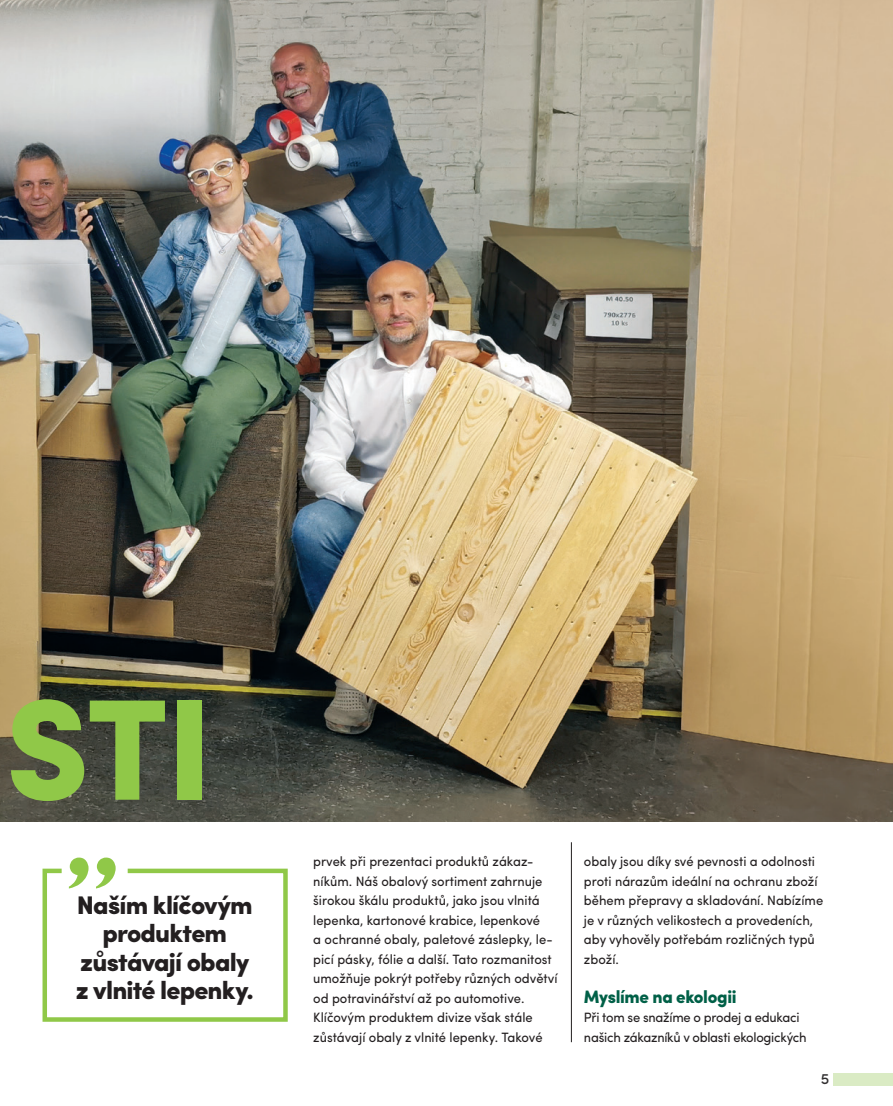
<style>
.page{position:relative;width:893px;height:1106px;background:#fff}
.page>*{position:absolute;margin:0;border:0;box-sizing:border-box;transform-origin:0 0}
.t1{font:900 143.85px "Sofia Pro";color:#90c848}
.Chleba_Kampos{font:900 25.5px/28.5px "Sofia Pro";letter-spacing:-.03em;color:#231f20;text-align:center}
.Chleba_Kampos-2{font:900 18px "Sofia Pro";letter-spacing:-.02em;color:#006047;scale:.96 1}
.t2{font:500 15px "Sofia Pro";color:#312f30}
.Chleba_Kampos-3{font:13.5px/19.5px "Sofia Pro";color:#231f20;scale:.96 1}
.Chleba_Kampos-4{font:13.5px/19.5px "Sofia Pro";letter-spacing:-.02em;color:#231f20;scale:.96 1}
</style>
<div class="page">
<hr style="left:571px;top:842px;width:1px;height:200px;background:#231f20">
<img style="left:0;top:0;width:893px;height:821px">
<svg style="left:42px;top:857px;width:246px;height:165px"></svg>
<div style="left:833px;top:1073px;width:60px;height:12px;background:#daebc4"></div>
<h1 class="t1" style="left:5px;top:636px;width:208px">STI</h1>
<p class="Chleba_Kampos" style="left:76px;top:889px;width:180px">Naším klíčovým produktem zůstávají obaly z vlnité lepenky.</p>
<p class="Chleba_Kampos-3" style="left:313px;top:850px;width:256px">prvek při prezentaci produktů zákaz&shy;níkům. Náš obalový sortiment zahrnuje širokou škálu produktů, jako jsou vlnitá lepenka, kartonové krabice, lepenkové<br>a ochranné obaly, paletové záslepky, le&shy;picí pásky, fólie a další. Tato rozmanitost umožňuje pokrýt potřeby různých odvětví od potravinářství až po automotive.</p>
<p class="Chleba_Kampos-3" style="left:313px;top:1006px;width:240px">Klíčovým produktem divize však stále zůstávají obaly z vlnité lepenky. Takové</p>
<p class="Chleba_Kampos-3" style="left:584px;top:850px;width:251px">obaly jsou díky své pevnosti a odolnosti proti nárazům ideální na ochranu zboží během přepravy a skladování. Nabízíme je v různých velikostech a provedeních, aby vyhověly potřebám rozličných typů zboží.</p>
<p class="Chleba_Kampos-2" style="left:584px;top:982px;width:160px">Myslíme na ekologii</p>
<p class="Chleba_Kampos-4" style="left:584px;top:1006px;width:234px">Při tom se snažíme o prodej a edukaci našich zákazníků v oblasti ekologických</p>
<p class="t2" style="left:821px;top:1067px;width:10px">5</p>
</div>
